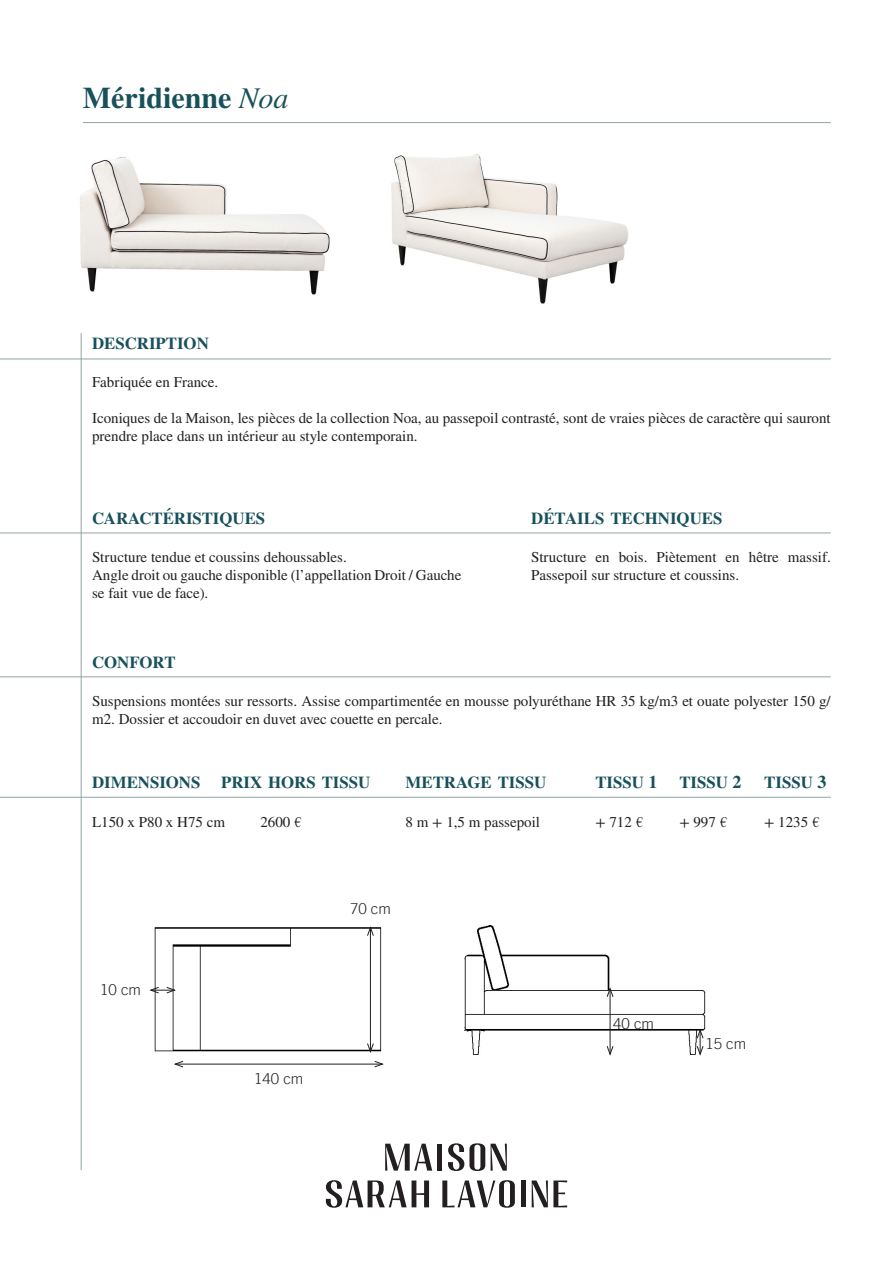
<style>
.page{position:relative;width:893px;height:1263px;background:#fff}
.page>*{position:absolute;margin:0;border:0;box-sizing:border-box;transform-origin:0 0}
.Style_de_paragraphe_2{font:700 30px "STIX General";color:#18515b}
.t1{font:700 16.8px "STIX General";color:#18515b}
.t2{font:15px/18px "STIX General";color:#231f20}
.t3{font:300 15px "Trade Gothic LT";color:#231f20}
.s1{font-weight:400;font-style:italic}
.s2{font-size:18px}
</style>
<div class="page">
<div style="left:521px;top:1180px;width:5px;height:27px;background:#231f20"></div>
<svg style="left:532px;top:1180px;width:35px;height:27px"></svg>
<div style="left:437px;top:1144px;width:5px;height:26px;background:#231f20"></div>
<svg style="left:491px;top:1144px;width:16px;height:26px"></svg>
<svg style="left:385px;top:1144px;width:47px;height:26px"></svg>
<svg style="left:326px;top:1180px;width:103px;height:28px"></svg>
<svg style="left:448px;top:1143px;width:37px;height:28px"></svg>
<svg style="left:442px;top:1180px;width:73px;height:28px"></svg>
<hr style="left:81px;top:333px;width:1px;height:837px;background:#91a5a4">
<hr style="left:83px;top:122px;width:748px;height:1px;background:#91a5a4">
<hr style="left:0;top:359px;width:831px;height:1px;background:#91a5a4">
<hr style="left:0;top:676px;width:831px;height:1px;background:#91a5a4">
<hr style="left:0;top:533px;width:831px;height:1px;background:#91a5a4">
<hr style="left:0;top:797px;width:831px;height:1px;background:#91a5a4">
<img style="left:465px;top:925px;width:241px;height:130px">
<svg style="left:697px;top:1029px;width:6px;height:26px"></svg>
<hr style="left:610px;top:989px;width:1px;height:65px;background:#231f20">
<svg style="left:607px;top:988px;width:6px;height:9px"></svg>
<svg style="left:607px;top:1046px;width:6px;height:9px"></svg>
<img style="left:154px;top:927px;width:228px;height:125px">
<svg style="left:150px;top:987px;width:25px;height:6px"></svg>
<hr style="left:175px;top:1064px;width:207px;height:1px;background:#231f20">
<svg style="left:174px;top:1061px;width:9px;height:6px"></svg>
<svg style="left:374px;top:1061px;width:9px;height:6px"></svg>
<hr style="left:370px;top:927px;width:1px;height:124px;background:#231f20">
<svg style="left:367px;top:926px;width:7px;height:10px"></svg>
<svg style="left:367px;top:1043px;width:7px;height:10px"></svg>
<img style="left:80px;top:157px;width:250px;height:138px">
<img style="left:391px;top:154px;width:237px;height:150px">
<p class="Style_de_paragraphe_2" style="left:83px;top:76px;width:207px">Méridienne <span class="s1">Noa</span></p>
<p class="t1" style="left:92px;top:332px;width:118px">DESCRIPTION</p>
<p class="t2" style="left:92px;top:373px;width:128px">Fabriquée en France.</p>
<p class="t2" style="left:92px;top:409px;width:740px">Iconiques de la Maison, les pièces de la collection Noa, au passepoil contrasté, sont de vraies pièces de caractère qui sauront prendre place dans un intérieur au style contemporain.</p>
<p class="t1" style="left:92px;top:506px;width:175px">CARACTÉRISTIQUES</p>
<p class="t2" style="left:92px;top:549px;width:256px">Structure tendue et coussins dehoussables.</p>
<p class="t2" style="left:92px;top:567px;width:371px">Angle droit ou gauche disponible (l’appellation Droit / Gauche se fait vue de face).</p>
<p class="t1" style="left:531px;top:506px;width:193px">DÉTAILS TECHNIQUES</p>
<p class="t2" style="left:531px;top:549px;width:301px">Structure en bois. Piètement en hêtre massif.<br>Passepoil sur structure et coussins.</p>
<p class="t1" style="left:92px;top:651px;width:85px">CONFORT</p>
<p class="t2" style="left:92px;top:692px;width:740px">Suspensions montées sur ressorts. Assise compartimentée en mousse polyuréthane HR 35 kg/m3 et ouate polyester 150 g/ m2. Dossier et accoudoir en duvet avec couette en percale.</p>
<p class="t1" style="left:92px;top:771px;width:110px">DIMENSIONS</p>
<p class="t1" style="left:221px;top:771px;width:151px">PRIX HORS TISSU</p>
<p class="t1" style="left:406px;top:771px;width:142px">METRAGE TISSU</p>
<p class="t1" style="left:595px;top:771px;width:64px">TISSU <span class="s2">1</span></p>
<p class="t1" style="left:679px;top:771px;width:64px">TISSU <span class="s2">2</span></p>
<p class="t1" style="left:764px;top:771px;width:64px">TISSU <span class="s2">3</span></p>
<p class="t2" style="left:92px;top:813px;width:134px">L150 x P80 x H75 cm</p>
<p class="t2" style="left:260px;top:813px;width:43px">2600 €</p>
<p class="t2" style="left:406px;top:813px;width:136px">8 m + 1,5 m passepoil</p>
<p class="t2" style="left:595px;top:813px;width:49px">+ 712 €</p>
<p class="t2" style="left:679px;top:813px;width:49px">+ 997 €</p>
<p class="t2" style="left:764px;top:813px;width:57px">+ 1235 €</p>
<p class="t3" style="left:100px;top:981px;width:42px">10 cm</p>
<p class="t3" style="left:350px;top:900px;width:42px">70 cm</p>
<p class="t3" style="left:254px;top:1070px;width:51px">140 cm</p>
<p class="t3" style="left:613px;top:1015px;width:42px">40 cm</p>
<p class="t3" style="left:705px;top:1035px;width:42px">15 cm</p>
</div>
